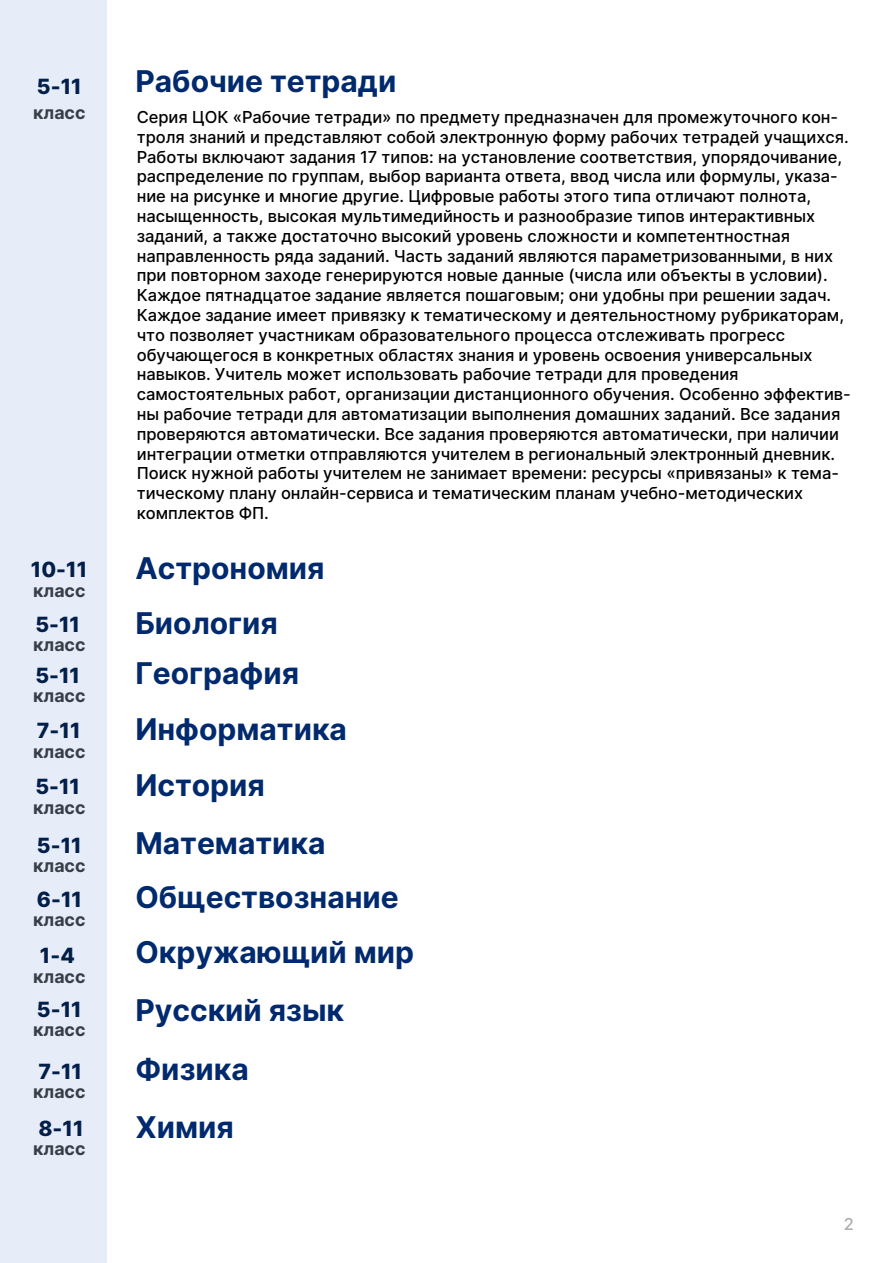
<style>
.page{position:relative;width:893px;height:1263px;background:#fff}
.page>*{position:absolute;margin:0;border:0;box-sizing:border-box;transform-origin:0 0}
.t1{font:700 30px "Inter";color:#002a6d}
.t2{font:800 21px "Inter";color:#021f49}
.t3{font:700 17.7px "Inter";color:#373e47}
.t4{font:500 16.5px/19.8px "Inter";letter-spacing:-.005em;color:#000}
.t5{font:500 16.5px "Inter";color:#adadad}
</style>
<div class="page">
<div style="left:0;top:0;width:107px;height:1263px;background:#e7ecf9"></div>
<p class="t2" style="left:37px;top:71px;width:46px">5-11</p>
<p class="t3" style="left:33px;top:100px;width:54px">класс</p>
<h1 class="t1" style="left:135px;top:60px;width:262px">Рабочие тетради</h1>
<p class="t4" style="left:137px;top:107px;width:715px">Серия ЦОК «Рабочие тетради» по предмету предназначен для промежуточного кон&shy;троля знаний и представляют собой электронную форму рабочих тетрадей учащихся.<br>Работы включают задания 17 типов: на установление соответствия, упорядочивание, распределение по группам, выбор варианта ответа, ввод числа или формулы, указа&shy;ние на рисунке и многие другие. Цифровые работы этого типа отличают полнота, насыщенность, высокая мультимедийность и разнообразие типов интерактивных заданий, а также достаточно высокий уровень сложности и компетентностная направленность ряда заданий. Часть заданий являются параметризованными, в них при повторном заходе генерируются новые данные (числа или объекты в условии).<br>Каждое пятнадцатое задание является пошаговым; они удобны при решении задач.<br>Каждое задание имеет привязку к тематическому и деятельностному рубрикаторам, что позволяет участникам образовательного процесса отслеживать прогресс обучающегося в конкретных областях знания и уровень освоения универсальных навыков. Учитель может использовать рабочие тетради для проведения самостоятельных работ, организации дистанционного обучения. Особенно эффектив&shy;ны рабочие тетради для автоматизации выполнения домашних заданий. Все задания проверяются автоматически. Все задания проверяются автоматически, при наличии интеграции отметки отправляются учителем в региональный электронный дневник.<br>Поиск нужной работы учителем не занимает времени: ресурсы «привязаны» к тема&shy;тическому плану онлайн-сервиса и тематическим планам учебно-методических комплектов ФП.</p>
<h1 class="t1" style="left:135px;top:546px;width:191px">Астрономия</h1>
<p class="t2" style="left:31px;top:554px;width:58px">10-11</p>
<p class="t3" style="left:33px;top:577px;width:54px">класс</p>
<p class="t2" style="left:35px;top:609px;width:46px">5-11</p>
<h1 class="t1" style="left:135px;top:601px;width:144px">Биология</h1>
<p class="t3" style="left:33px;top:632px;width:54px">класс</p>
<p class="t2" style="left:35px;top:660px;width:46px">5-11</p>
<h1 class="t1" style="left:135px;top:652px;width:165px">География</h1>
<p class="t3" style="left:33px;top:683px;width:54px">класс</p>
<p class="t2" style="left:37px;top:715px;width:45px">7-11</p>
<h1 class="t1" style="left:135px;top:707px;width:213px">Информатика</h1>
<p class="t3" style="left:33px;top:738px;width:54px">класс</p>
<p class="t2" style="left:35px;top:772px;width:46px">5-11</p>
<h1 class="t1" style="left:135px;top:763px;width:131px">История</h1>
<p class="t3" style="left:33px;top:794px;width:54px">класс</p>
<p class="t2" style="left:37px;top:830px;width:46px">5-11</p>
<h1 class="t1" style="left:135px;top:821px;width:192px">Математика</h1>
<p class="t3" style="left:33px;top:853px;width:54px">класс</p>
<p class="t2" style="left:37px;top:884px;width:46px">6-11</p>
<h1 class="t1" style="left:135px;top:876px;width:265px">Обществознание</h1>
<p class="t3" style="left:33px;top:907px;width:54px">класс</p>
<p class="t2" style="left:40px;top:940px;width:36px">1-4</p>
<h1 class="t1" style="left:135px;top:930px;width:280px">Окружающий мир</h1>
<p class="t3" style="left:33px;top:963px;width:54px">класс</p>
<p class="t2" style="left:37px;top:994px;width:46px">5-11</p>
<h1 class="t1" style="left:135px;top:989px;width:210px">Русский язык</h1>
<p class="t3" style="left:33px;top:1017px;width:54px">класс</p>
<p class="t2" style="left:38px;top:1056px;width:45px">7-11</p>
<h1 class="t1" style="left:135px;top:1048px;width:115px">Физика</h1>
<p class="t3" style="left:33px;top:1079px;width:54px">класс</p>
<p class="t2" style="left:38px;top:1113px;width:46px">8-11</p>
<h1 class="t1" style="left:135px;top:1105px;width:100px">Химия</h1>
<p class="t3" style="left:33px;top:1136px;width:54px">класс</p>
<p class="t5" style="left:843px;top:1212px;width:12px">2</p>
</div>
